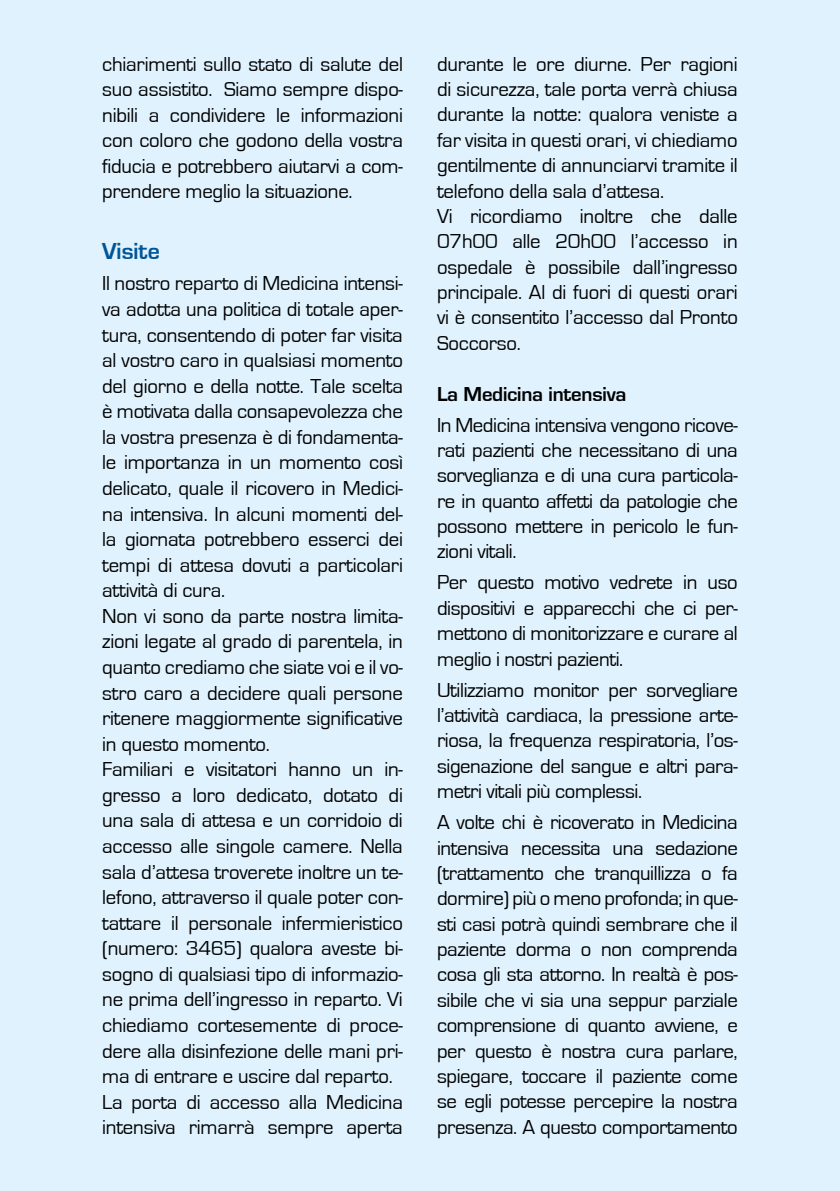
<style>
.page{position:relative;width:840px;height:1191px;background:#fff}
.page>*{position:absolute;margin:0;border:0;box-sizing:border-box;transform-origin:0 0}
.t1{font:700 24px "Eurostile";color:#005597}
.t2{font:20.8px/25.6px "Eurostile";letter-spacing:-.01em;color:#000;text-align:justify}
.t3{font:700 20.8px "Eurostile";letter-spacing:-.01em;color:#000}
</style>
<div class="page">
<div style="left:0;top:0;width:839px;height:1191px;background:#dff2fd"></div>
<p class="t2" style="left:102px;top:51px;width:302px">chiarimenti sullo stato di salute del suo assistito. Siamo sempre dispo&shy;nibili a condividere le informazioni con coloro che godono della vostra fiducia e potrebbero aiutarvi a com&shy;prendere meglio la situazione.</p>
<p class="t1" style="left:102px;top:241px;width:59px">Visite</p>
<p class="t2" style="left:102px;top:271px;width:302px;text-align:left">Il nostro reparto di Medicina intensi&shy;va adotta una politica di totale aper&shy;tura, consentendo di poter far visita al vostro caro in qualsiasi momento del giorno e della notte. Tale scelta è motivata dalla consapevolezza che la vostra presenza è di fondamenta&shy;le importanza in un momento così delicato, quale il ricovero in Medici&shy;na intensiva. In alcuni momenti del&shy;la giornata potrebbero esserci dei tempi di attesa dovuti a particolari attività di cura.<br>Non vi sono da parte nostra limita&shy;zioni legate al grado di parentela, in quanto crediamo che siate voi e il vo&shy;stro caro a decidere quali persone ritenere maggiormente significative in questo momento.<br>Familiari e visitatori hanno un in&shy;gresso a loro dedicato, dotato di una sala di attesa e un corridoio di accesso alle singole camere. Nella sala d’attesa troverete inoltre un te&shy;lefono, attraverso il quale poter con&shy;tattare il personale infermieristico (numero: 3465) qualora aveste bi&shy;sogno di qualsiasi tipo di informazio&shy;ne prima dell’ingresso in reparto. Vi chiediamo cortesemente di proce&shy;dere alla disinfezione delle mani pri&shy;ma di entrare e uscire dal reparto.<br>La porta di accesso alla Medicina intensiva rimarrà sempre aperta</p>
<p class="t2" style="left:437px;top:51px;width:302px;text-align:left">durante le ore diurne. Per ragioni di sicurezza, tale porta verrà chiusa durante la notte: qualora veniste a far visita in questi orari, vi chiediamo gentilmente di annunciarvi tramite il telefono della sala d’attesa.<br>Vi ricordiamo inoltre che dalle 07h00 alle 20h00 l’accesso in ospedale è possibile dall’ingresso principale. Al di fuori di questi orari vi è consentito l’accesso dal Pronto Soccorso.</p>
<p class="t3" style="left:437px;top:385px;width:191px">La Medicina intensiva</p>
<p class="t2" style="left:437px;top:412px;width:302px">In Medicina intensiva vengono ricove&shy;rati pazienti che necessitano di una sorveglianza e di una cura particola&shy;re in quanto affetti da patologie che possono mettere in pericolo le fun&shy;zioni vitali.</p>
<p class="t2" style="left:437px;top:570px;width:302px">Per questo motivo vedrete in uso dispositivi e apparecchi che ci per&shy;mettono di monitorizzare e curare al meglio i nostri pazienti.</p>
<p class="t2" style="left:437px;top:677px;width:302px">Utilizziamo monitor per sorvegliare l’attività cardiaca, la pressione arte&shy;riosa, la frequenza respiratoria, l’os&shy;sigenazione del sangue e altri para&shy;metri vitali più complessi.</p>
<p class="t2" style="left:437px;top:810px;width:302px">A volte chi è ricoverato in Medicina intensiva necessita una sedazione (trattamento che tranquillizza o fa dormire) più o meno profonda; in que&shy;sti casi potrà quindi sembrare che il paziente dorma o non comprenda cosa gli sta attorno. In realtà è pos&shy;sibile che vi sia una seppur parziale comprensione di quanto avviene, e per questo è nostra cura parlare, spiegare, toccare il paziente come se egli potesse percepire la nostra presenza. A questo comportamento</p>
</div>
